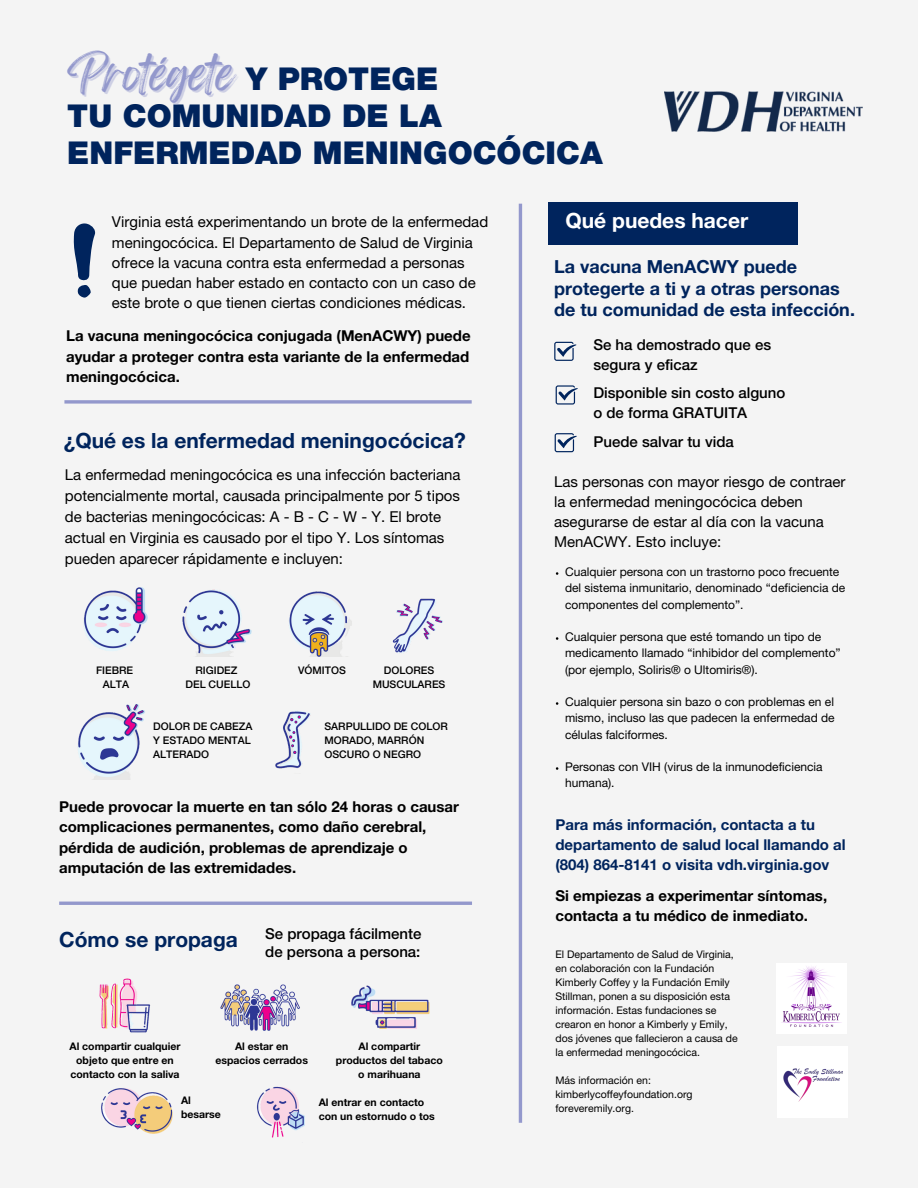
<style>
.page{position:relative;width:918px;height:1188px;background:#f4f4f4}
.page>*{position:absolute;margin:0;border:0;box-sizing:border-box;transform-origin:0 0}
.t1{font:40.5px "Feeling Passionate";color:#9398cc}
.t2{font:900 31.5px/37.2px "Helvetica Neue LT Std";color:#00245d}
.t3{font:700 21px "Helvetica Neue LT Std";color:#00245d}
.t4{font:700 21px "Helvetica Neue LT Std";color:#fff}
.t5{font:700 18px/21.3px "Helvetica Neue LT Std";color:#00245d}
.t6{font:15px/20.2px "Helvetica Neue LT Std";color:#000}
.t7{font:700 15px/20.2px "Helvetica Neue LT Std";color:#000}
.t8{font:500 15px/20.2px "Helvetica Neue LT Std";color:#000}
.t9{font:700 15px/20.2px "Helvetica Neue LT Std";color:#00245d}
.t10{font:12px/16.2px "Helvetica Neue LT Std";color:#000}
.t11{font:10.5px/14px "Helvetica Neue LT Std";color:#000}
.t12{font:700 10.5px/14px "Helvetica Neue LT Std";color:#000;text-align:center}
.t13{font:500 10.5px/14px "Helvetica Neue LT Std";color:#000}
</style>
<div class="page">
<img style="left:83px;top:587px;width:269px;height:69px">
<img style="left:275px;top:711px;width:36px;height:58px">
<img style="left:99px;top:978px;width:52px;height:55px">
<img style="left:220px;top:984px;width:80px;height:47px">
<img style="left:257px;top:1086px;width:48px;height:52px">
<img style="left:101px;top:1088px;width:72px;height:46px">
<div style="left:777px;top:1047px;width:71px;height:71px;background:#fff"></div>
<img style="left:77px;top:704px;width:68px;height:75px">
<svg style="left:64px;top:400px;width:408px;height:4px;background:#a1a6d2"></svg>
<img style="left:665px;top:92px;width:198px;height:39px">
<img style="left:777px;top:963px;width:69px;height:70px">
<hr style="left:59px;top:902px;width:413px;height:3px;background:#9398cc">
<div style="left:548px;top:202px;width:250px;height:42px;background:#00245d"></div>
<img style="left:783px;top:1069px;width:60px;height:32px">
<hr style="left:519px;top:204px;width:3px;height:919px;background:#9398cc">
<svg style="left:74px;top:223px;width:22px;height:75px"></svg>
<img style="left:351px;top:985px;width:79px;height:44px">
<svg style="left:554px;top:342px;width:22px;height:19px"></svg>
<svg style="left:556px;top:385px;width:22px;height:20px"></svg>
<svg style="left:555px;top:433px;width:22px;height:19px"></svg>
<img style="left:392px;top:598px;width:51px;height:55px">
<p class="t1" style="left:67px;top:41px;width:169px">Protégete</p>
<p class="t2" style="left:246px;top:64px;width:194px">Y PROTEGE</p>
<p class="t2" style="left:67px;top:101px;width:537px">TU COMUNIDAD DE LA<br>ENFERMEDAD MENINGOCÓCICA</p>
<p class="t6" style="left:112px;top:214px;width:378px">Virginia está experimentando un brote de la enfermedad meningocócica. El Departamento de Salud de Virginia ofrece la vacuna contra esta enfermedad a personas que puedan haber estado en contacto con un caso de este brote o que tienen ciertas condiciones médicas.</p>
<p class="t7" style="left:66px;top:328px;width:406px;text-align:justify">La vacuna meningocócica conjugada (MenACWY) puede ayudar a proteger contra esta variante de la enfermedad meningocócica.</p>
<p class="t3" style="left:64px;top:433px;width:404px">¿Qué es la enfermedad meningocócica?</p>
<p class="t6" style="left:65px;top:466px;width:397px;line-height:21px">La enfermedad meningocócica es una infección bacteriana potencialmente mortal, causada principalmente por 5 tipos de bacterias meningocócicas: A - B - C - W - Y. El brote actual en Virginia es causado por el tipo Y. Los síntomas pueden aparecer rápidamente e incluyen:</p>
<p class="t13" style="left:96px;top:665px;width:39px">FIEBRE</p>
<p class="t13" style="left:103px;top:679px;width:28px">ALTA</p>
<p class="t13" style="left:195px;top:665px;width:44px">RIGIDEZ</p>
<p class="t13" style="left:185px;top:679px;width:66px">DEL CUELLO</p>
<p class="t13" style="left:153px;top:721px;width:101px">DOLOR DE CABEZA<br>Y ESTADO MENTAL<br>ALTERADO</p>
<p class="t13" style="left:298px;top:665px;width:49px">VÓMITOS</p>
<p class="t13" style="left:373px;top:665px;width:74px;text-align:center">DOLORES<br>MUSCULARES</p>
<p class="t13" style="left:324px;top:721px;width:125px">SARPULLIDO DE COLOR<br>MORADO, MARRÓN<br>OSCURO O NEGRO</p>
<p class="t7" style="left:59px;top:799px;width:401px">Puede provocar la muerte en tan sólo 24 horas o causar complicaciones permanentes, como daño cerebral, pérdida de audición, problemas de aprendizaje o amputación de las extremidades.</p>
<p class="t3" style="left:59px;top:932px;width:180px">Cómo se propaga</p>
<p class="t8" style="left:265px;top:925px;width:158px">Se propaga fácilmente</p>
<p class="t8" style="left:265px;top:943px;width:157px">de persona a persona:</p>
<p class="t12" style="left:69px;top:1040px;width:113px">Al compartir cualquier objeto que entre en contacto con la saliva</p>
<p class="t12" style="left:215px;top:1040px;width:94px">Al estar en espacios cerrados</p>
<p class="t12" style="left:181px;top:1095px;width:11px">Al</p>
<p class="t12" style="left:181px;top:1109px;width:41px">besarse</p>
<p class="t12" style="left:336px;top:1040px;width:108px">Al compartir productos del tabaco o marihuana</p>
<p class="t12" style="left:319px;top:1097px;width:118px;text-align:left">Al entrar en contacto con un estornudo o tos</p>
<p class="t4" style="left:566px;top:213px;width:184px">Qué puedes hacer</p>
<p class="t5" style="left:554px;top:259px;width:302px">La vacuna MenACWY puede protegerte a ti y a otras personas de tu comunidad de esta infección.</p>
<p class="t8" style="left:593px;top:337px;width:179px">Se ha demostrado que es segura y eficaz</p>
<p class="t8" style="left:593px;top:384px;width:193px">Disponible sin costo alguno o de forma GRATUITA</p>
<p class="t8" style="left:593px;top:434px;width:142px">Puede salvar tu vida</p>
<p class="t6" style="left:554px;top:473px;width:293px">Las personas con mayor riesgo de contraer la enfermedad meningocócica deben asegurarse de estar al día con la vacuna MenACWY. Esto incluye:</p>
<p class="t10" style="left:565px;top:565px;width:282px">Cualquier persona con un trastorno poco frecuente del sistema inmunitario, denominado “deficiencia de componentes del complemento”.</p>
<p class="t10" style="left:565px;top:630px;width:277px">Cualquier persona que esté tomando un tipo de medicamento llamado “inhibidor del complemento” (por ejemplo, Soliris® o Ultomiris®).</p>
<p class="t10" style="left:565px;top:695px;width:271px;text-align:justify">Cualquier persona sin bazo o con problemas en el mismo, incluso las que padecen la enfermedad de células falciformes.</p>
<p class="t10" style="left:565px;top:760px;width:259px">Personas con VIH (virus de la inmunodeficiencia humana).</p>
<p class="t9" style="left:555px;top:816px;width:292px">Para más información, contacta a tu departamento de salud local llamando al (804) 864-8141 o visita vdh.virginia.gov</p>
<p class="t7" style="left:555px;top:887px;width:273px">Si empiezas a experimentar síntomas, contacta a tu médico de inmediato.</p>
<p class="t11" style="left:555px;top:948px;width:184px">El Departamento de Salud de Virginia, en colaboración con la Fundación Kimberly Coffey y la Fundación Emily Stillman, ponen a su disposición esta información. Estas fundaciones se crearon en honor a Kimberly y Emily, dos jóvenes que fallecieron a causa de la enfermedad meningocócica.</p>
<p class="t11" style="left:555px;top:1074px;width:97px">Más información en:</p>
<p class="t11" style="left:555px;top:1088px;width:139px">kimberlycoffeyfoundation.org</p>
<p class="t11" style="left:555px;top:1102px;width:80px">foreveremily.org.</p>
</div>
